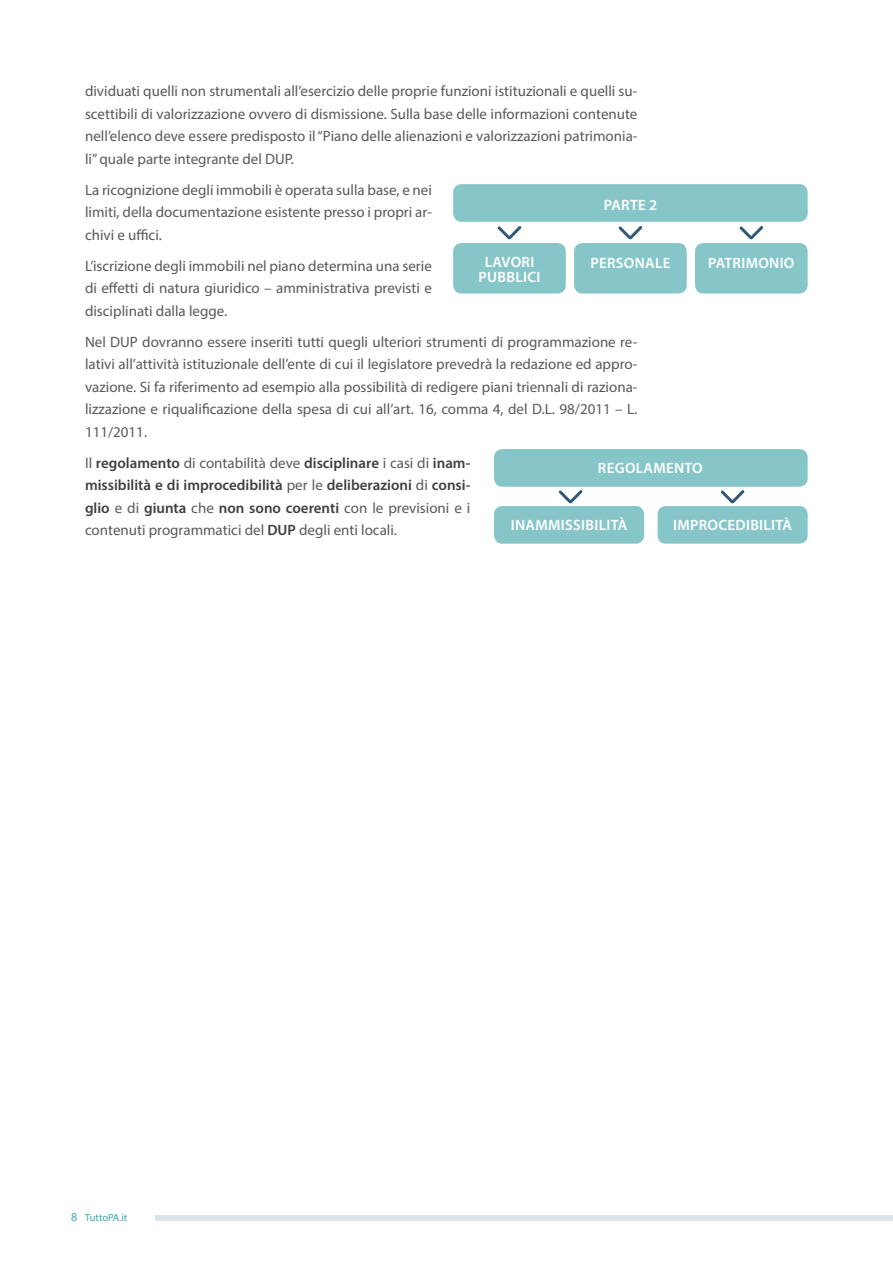
<style>
.page{position:relative;width:893px;height:1263px;background:#fff}
.page>*{position:absolute;margin:0;border:0;box-sizing:border-box;transform-origin:0 0}
.t1{font:15px/22.5px "Myriad Pro";color:#58595b;text-align:justify}
.t2{font:600 15px/22.5px "Myriad Pro";color:#404041;text-align:justify}
.t3{font:600 15px/15px "Myriad Pro";letter-spacing:.02em;color:#fff;text-align:center}
.t4{font:10.5px "Myriad Pro";color:#3fa5a8}
.s1{font-weight:400;color:#58595b}
.s2{font-size:12px}
</style>
<div class="page">
<div style="left:155px;top:1215px;width:738px;height:6px;background:#dbe5e7"></div>
<div style="left:453px;top:184px;width:355px;height:38px;background:#87c6c8;border-radius:8px"></div>
<div style="left:453px;top:243px;width:113px;height:51px;background:#87c6c8;border-radius:8px"></div>
<div style="left:574px;top:243px;width:113px;height:51px;background:#87c6c8;border-radius:9px"></div>
<div style="left:695px;top:243px;width:113px;height:51px;background:#87c6c8;border-radius:9px"></div>
<svg style="left:618px;top:226px;width:25px;height:14px"></svg>
<svg style="left:739px;top:226px;width:25px;height:14px"></svg>
<svg style="left:497px;top:226px;width:25px;height:14px"></svg>
<svg style="left:720px;top:490px;width:25px;height:14px"></svg>
<svg style="left:558px;top:490px;width:25px;height:14px"></svg>
<div style="left:494px;top:449px;width:314px;height:38px;background:#87c6c8;border-radius:9px"></div>
<div style="left:494px;top:506px;width:150px;height:38px;background:#87c6c8;border-radius:8px"></div>
<div style="left:657px;top:506px;width:151px;height:38px;background:#87c6c8;border-radius:9px"></div>
<p class="t1" style="left:85px;top:81px;width:554px">dividuati quelli non strumentali all’esercizio delle proprie funzioni istituzionali e quelli su&shy;scettibili di valorizzazione ovvero di dismissione. Sulla base delle informazioni contenute nell’elenco deve essere predisposto il “Piano delle alienazioni e valorizzazioni patrimonia&shy;li” quale parte integrante del DUP.</p>
<p class="t1" style="left:85px;top:180px;width:348px">La ricognizione degli immobili è operata sulla base, e nei limiti, della documentazione esistente presso i propri ar&shy;chivi e uffici.</p>
<p class="t1" style="left:85px;top:256px;width:348px">L’iscrizione degli immobili nel piano determina una serie di effetti di natura giuridico – amministrativa previsti e disciplinati dalla legge.</p>
<p class="t1" style="left:85px;top:332px;width:554px">Nel DUP dovranno essere inseriti tutti quegli ulteriori strumenti di programmazione re&shy;lativi all’attività istituzionale dell’ente di cui il legislatore prevedrà la redazione ed appro&shy;vazione. Si fa riferimento ad esempio alla possibilità di redigere piani triennali di raziona&shy;lizzazione e riqualificazione della spesa di cui all’art. 16, comma 4, del D.L. 98/2011 – L.<br>111/2011.</p>
<p class="t2" style="left:85px;top:453px;width:387px"><span class="s1">Il</span> regolamento <span class="s1">di contabilità deve</span> disciplinare <span class="s1">i casi di</span> inam&shy;missibilità e di improcedibilità <span class="s1">per le</span> deliberazioni <span class="s1">di</span> consi&shy;glio <span class="s1">e di</span> giunta <span class="s1">che</span> non sono coerenti <span class="s1">con le previsioni e i contenuti programmatici del</span> DUP <span class="s1">degli enti locali.</span></p>
<p class="t3" style="left:604px;top:198px;width:55px">PARTE 2</p>
<p class="t3" style="left:478px;top:256px;width:63px">LAVORI<br>PUBBLICI</p>
<p class="t3" style="left:590px;top:256px;width:82px">PERSONALE</p>
<p class="t3" style="left:708px;top:256px;width:88px">PATRIMONIO</p>
<p class="t3" style="left:598px;top:462px;width:106px">REGOLAMENTO</p>
<p class="t3" style="left:511px;top:519px;width:118px">INAMMISSIBILITÀ</p>
<p class="t3" style="left:673px;top:519px;width:121px">IMPROCEDIBILITÀ</p>
<p class="t4" style="left:71px;top:1213px;width:58px"><span class="s2">8</span> TuttoPA.it</p>
</div>
